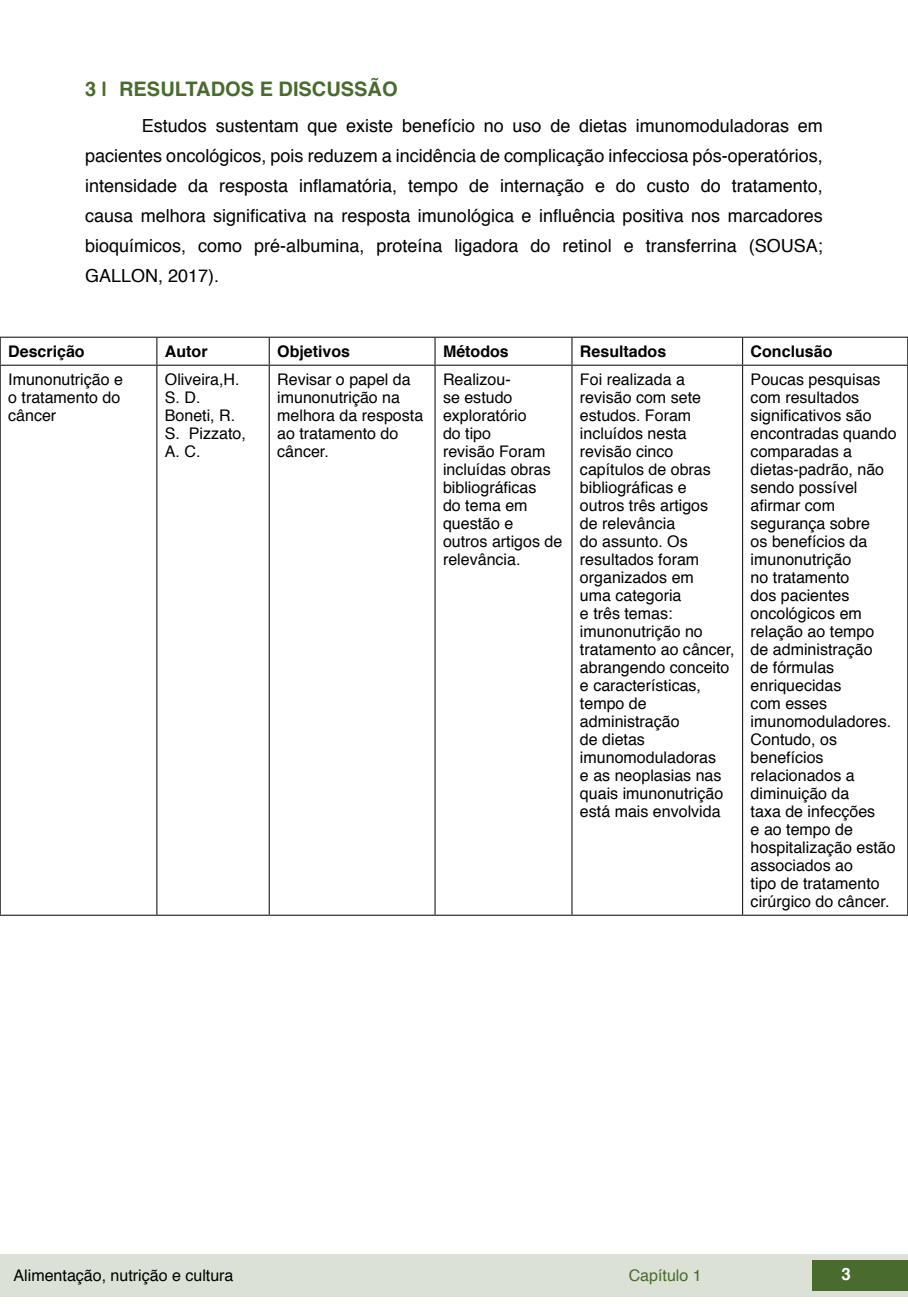
<style>
.page{position:relative;width:908px;height:1304px;background:#fff}
.page>*{position:absolute;margin:0;border:0;box-sizing:border-box;transform-origin:0 0}
.t1{font:700 20px "Helvetica";color:#496b2e}
.txt{font:18px/30px "Helvetica";color:#000;text-align:justify}
.t2{font:700 16.8px "Helvetica";color:#fff}
.tab_txt_centro{font:16px/18px "Helvetica";color:#000}
.tab_txt_centro-2{font:700 16px "Helvetica";color:#000}
.t3{font:16px "Helvetica";color:#496b2e}
</style>
<div class="page">
<div style="left:0;top:1254px;width:906px;height:43px;background:#dbe1d5"></div>
<div style="left:812px;top:1261px;width:95px;height:30px;background:#496b2e"></div>
<hr style="left:0;top:337px;width:157px;height:1px;background:#000">
<svg style="left:0;top:338px;width:1px;height:27px"></svg>
<hr style="left:157px;top:337px;width:112px;height:1px;background:#000">
<svg style="left:156px;top:338px;width:1px;height:27px"></svg>
<hr style="left:269px;top:337px;width:166px;height:1px;background:#000">
<svg style="left:268px;top:338px;width:1px;height:27px"></svg>
<hr style="left:435px;top:337px;width:136px;height:1px;background:#000">
<svg style="left:434px;top:338px;width:1px;height:27px"></svg>
<hr style="left:571px;top:337px;width:171px;height:1px;background:#000">
<svg style="left:571px;top:338px;width:1px;height:27px"></svg>
<hr style="left:742px;top:337px;width:165px;height:1px;background:#000">
<hr style="left:0;top:365px;width:157px;height:1px;background:#000">
<hr style="left:0;top:366px;width:1px;height:549px;background:#000">
<hr style="left:157px;top:365px;width:112px;height:1px;background:#000">
<hr style="left:156px;top:366px;width:1px;height:549px;background:#000">
<hr style="left:269px;top:365px;width:166px;height:1px;background:#000">
<hr style="left:268px;top:366px;width:1px;height:549px;background:#000">
<hr style="left:435px;top:365px;width:136px;height:1px;background:#000">
<hr style="left:434px;top:366px;width:1px;height:549px;background:#000">
<hr style="left:571px;top:365px;width:171px;height:1px;background:#000">
<hr style="left:571px;top:366px;width:1px;height:549px;background:#000">
<hr style="left:742px;top:365px;width:165px;height:1px;background:#000">
<hr style="left:741px;top:366px;width:1px;height:549px;background:#000">
<hr style="left:906px;top:366px;width:1px;height:549px;background:#000">
<hr style="left:0;top:915px;width:157px;height:1px;background:#000">
<hr style="left:157px;top:915px;width:112px;height:1px;background:#000">
<hr style="left:269px;top:915px;width:166px;height:1px;background:#000">
<hr style="left:435px;top:915px;width:136px;height:1px;background:#000">
<hr style="left:571px;top:915px;width:171px;height:1px;background:#000">
<hr style="left:742px;top:915px;width:165px;height:1px;background:#000">
<p class="t1" style="left:85px;top:73px;width:314px">3 | RESULTADOS E DISCUSSÃO</p>
<p class="txt" style="left:85px;top:111px;width:739px;text-indent:57px">Estudos sustentam que existe benefício no uso de dietas imunomoduladoras em pacientes oncológicos, pois reduzem a incidência de complicação infecciosa pós-operatórios, intensidade da resposta inflamatória, tempo de internação e do custo do tratamento, causa melhora significativa na resposta imunológica e influência positiva nos marcadores bioquímicos, como pré-albumina, proteína ligadora do retinol e transferrina (SOUSA; GALLON, 2017).</p>
<p class="tab_txt_centro-2" style="left:8px;top:339px;width:78px">Descrição</p>
<p class="tab_txt_centro-2" style="left:165px;top:339px;width:44px">Autor</p>
<p class="tab_txt_centro-2" style="left:277px;top:339px;width:74px">Objetivos</p>
<p class="tab_txt_centro-2" style="left:443px;top:339px;width:67px">Métodos</p>
<p class="tab_txt_centro-2" style="left:579px;top:339px;width:88px">Resultados</p>
<p class="tab_txt_centro-2" style="left:750px;top:339px;width:83px">Conclusão</p>
<p class="tab_txt_centro" style="left:8px;top:371px;width:116px">Imunonutrição e o tratamento do câncer</p>
<p class="tab_txt_centro" style="left:165px;top:371px;width:76px">Oliveira,H.<br>S. D.</p>
<p class="tab_txt_centro" style="left:277px;top:371px;width:147px">Revisar o papel da imunonutrição na melhora da resposta ao tratamento do câncer.</p>
<p class="tab_txt_centro" style="left:443px;top:371px;width:121px">Realizou-<br>se estudo exploratório<br>do tipo<br>revisão Foram incluídas obras bibliográficas<br>do tema em questão e<br>outros artigos de relevância.</p>
<p class="tab_txt_centro" style="left:579px;top:371px;width:156px">Foi realizada a revisão com sete estudos. Foram incluídos nesta revisão cinco capítulos de obras bibliográficas e outros três artigos<br>de relevância<br>do assunto. Os resultados foram organizados em<br>uma categoria<br>e três temas: imunonutrição no tratamento ao câncer, abrangendo conceito e características, tempo de administração<br>de dietas imunomoduladoras<br>e as neoplasias nas quais imunonutrição está mais envolvida</p>
<p class="tab_txt_centro" style="left:750px;top:371px;width:147px">Poucas pesquisas com resultados significativos são encontradas quando comparadas a dietas-padrão, não sendo possível afirmar com segurança sobre<br>os benefícios da imunonutrição<br>no tratamento<br>dos pacientes oncológicos em relação ao tempo<br>de administração<br>de fórmulas enriquecidas<br>com esses imunomoduladores.<br>Contudo, os benefícios relacionados a diminuição da<br>taxa de infecções<br>e ao tempo de hospitalização estão associados ao<br>tipo de tratamento cirúrgico do câncer.</p>
<p class="tab_txt_centro" style="left:165px;top:407px;width:82px">Boneti, R.<br>S. Pizzato,<br>A. C.</p>
<p class="tab_txt_centro" style="left:14px;top:1267px;width:221px">Alimentação, nutrição e cultura</p>
<p class="t3" style="left:628px;top:1263px;width:74px">Capítulo 1</p>
<p class="t2" style="left:841px;top:1261px;width:11px">3</p>
</div>
